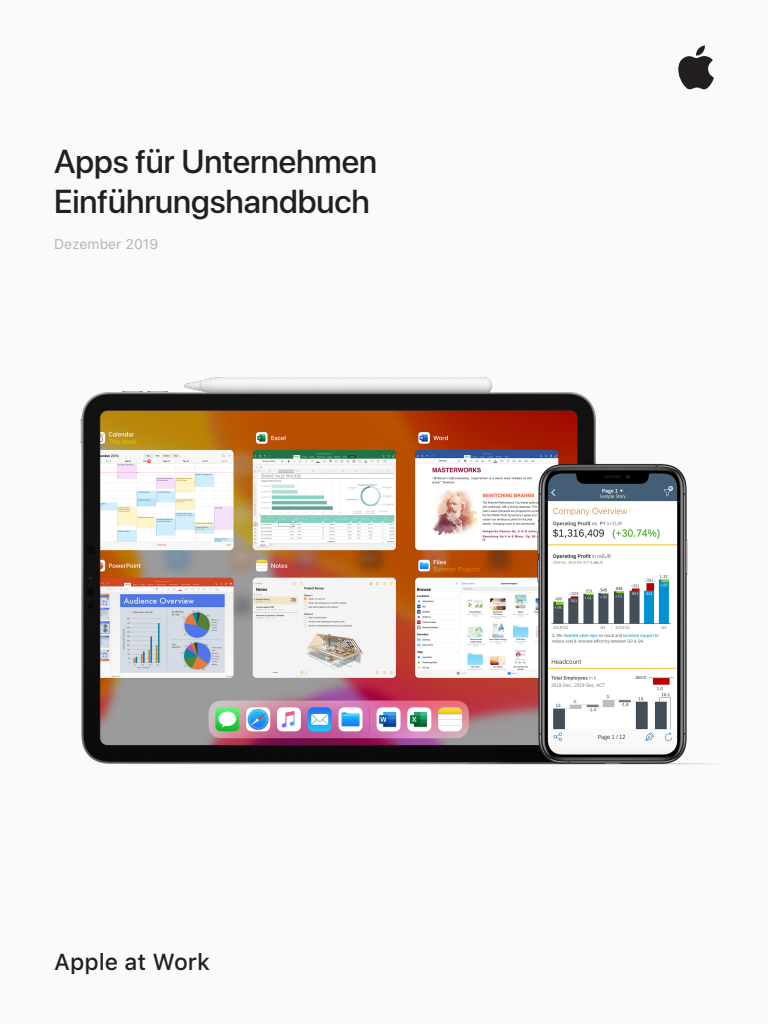
<style>
.page{position:relative;width:768px;height:1024px;background:#fafafa}
.page>*{position:absolute;margin:0;border:0;box-sizing:border-box;transform-origin:0 0}
.Page_Intro{font:500 33px "SF Pro Display";color:#231f20}
.Segue_Heading{font:500 33px "SF Pro Display";color:#231f20}
.Page_Intro-2{font:500 23px "SF Pro Text";color:#231f20}
.Page_Intro-3{font:14px "SF Pro Text";color:#b2b7bb}
</style>
<div class="page">
<svg style="left:678px;top:45px;width:36px;height:44px"></svg>
<img style="left:80px;top:391px;width:635px;height:374px">
<img style="left:172px;top:377px;width:330px;height:31px">
<p class="Segue_Heading" style="left:54px;top:138px;width:325px">Apps für Unternehmen</p>
<p class="Page_Intro" style="left:54px;top:178px;width:317px">Einführungshandbuch</p>
<p class="Page_Intro-3" style="left:54px;top:234px;width:106px">Dezember 2019</p>
<p class="Page_Intro-2" style="left:54px;top:945px;width:158px">Apple at Work</p>
</div>
